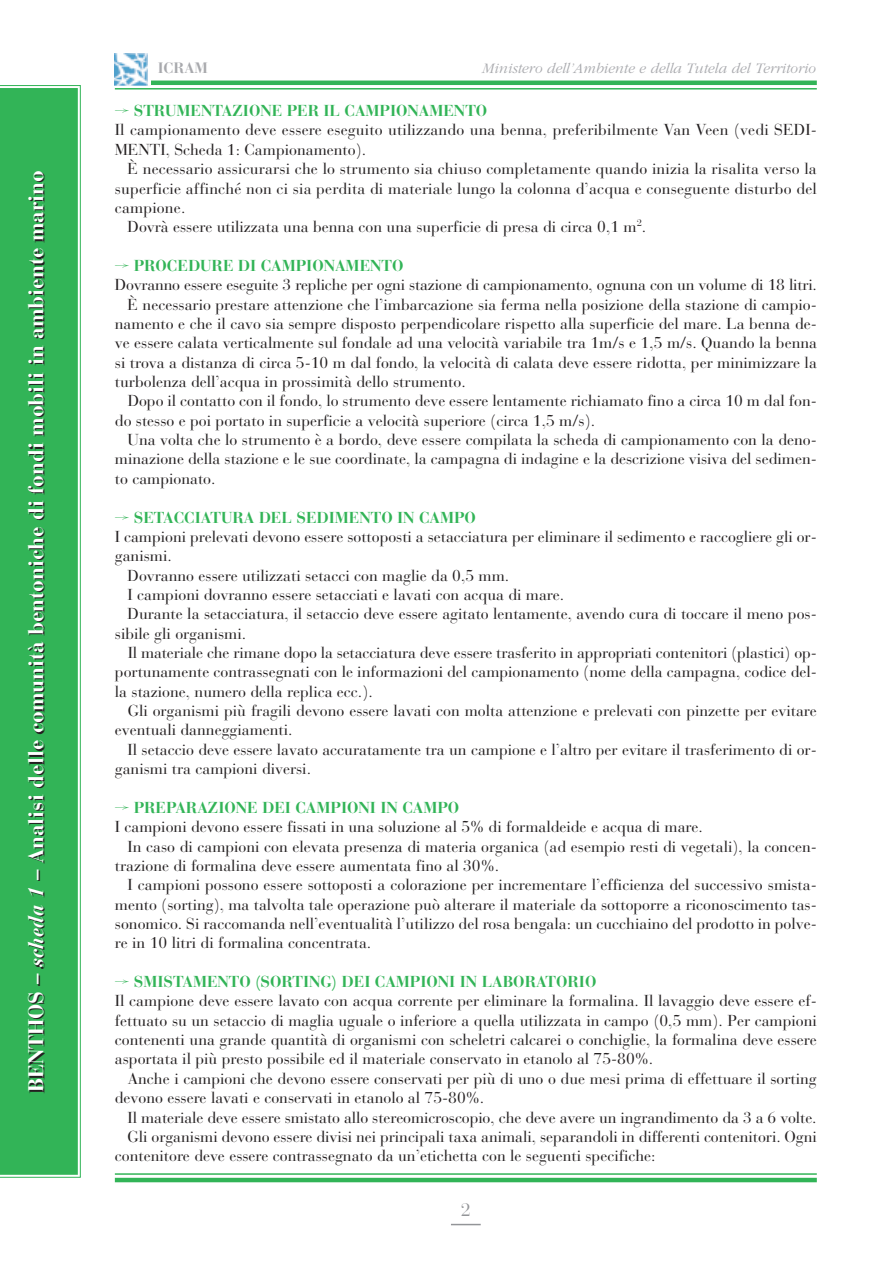
<style>
.page{position:relative;width:893px;height:1263px;background:#fff}
.page>*{position:absolute;margin:0;border:0;box-sizing:border-box;transform-origin:0 0}
.t1{font:700 21px "Bauer Bodoni";color:#fff}
.t2{font:18px "Bauer Bodoni";color:#939598}
.t3{font:15.75px/19.4px "Bauer Bodoni";color:#231f20}
.t4{font:700 15.75px "Bauer Bodoni";color:#32b457}
.t5{font:italic 300 15px "Garamond";color:#a8a9ad}
.t6{font:700 15px "Bauer Bodoni";color:#a8a9ad}
.s1{font-style:italic}
.s2{color:#32b457}
.s3{font-weight:700;color:#32b457}
</style>
<div class="page">
<svg style="left:451px;top:1224px;width:29px;height:1px"></svg>
<hr style="left:115px;top:1173px;width:701px;height:2px;background:#32b457">
<hr style="left:115px;top:1178px;width:701px;height:4px;background:#32b457">
<hr style="left:115px;top:81px;width:701px;height:4px;background:#32b457">
<hr style="left:115px;top:88px;width:701px;height:2px;background:#32b457">
<svg style="left:0;top:85px;width:81px;height:1093px"></svg>
<div style="left:0;top:88px;width:78px;height:1087px;background:#32b457"></div>
<div style="left:115px;top:47px;width:36px;height:38px;background:#fff"></div>
<img style="left:115px;top:53px;width:32px;height:32px">
<h1 class="t1" style="left:28px;top:1092px;width:924px;rotate:-90deg">BENTHOS – <span class="s1">scheda 1</span> – Analisi delle comunità bentoniche di fondi mobili in ambiente marino</h1>
<p class="t6" style="left:158px;top:62px;width:52px">ICRAM</p>
<p class="t5" style="left:481px;top:62px;width:335px">Ministero dell’Ambiente e della Tutela del Territorio</p>
<p class="t3" style="left:115px;top:103px;width:703px"><span class="s2">➛</span> <span class="s3">STRUMENTAZIONE PER IL CAMPIONAMENTO<br></span>Il campionamento deve essere eseguito utilizzando una benna, preferibilmente Van Veen (vedi SEDI-<br>MENTI, Scheda 1: Campionamento).</p>
<p class="t3" style="left:128px;top:161px;width:690px">È necessario assicurarsi che lo strumento sia chiuso completamente quando inizia la risalita verso la</p>
<p class="t3" style="left:115px;top:180px;width:703px">superficie affinché non ci sia perdita di materiale lungo la colonna d’acqua e conseguente disturbo del</p>
<p class="t3" style="left:115px;top:200px;width:72px">campione.</p>
<p class="t3" style="left:128px;top:219px;width:520px">Dovrà essere utilizzata una benna con una superficie di presa di circa 0,1 m<sup>2</sup>.</p>
<p class="t4" style="left:115px;top:259px;width:290px">➛ PROCEDURE DI CAMPIONAMENTO</p>
<p class="t3" style="left:115px;top:277px;width:703px">Dovranno essere eseguite 3 repliche per ogni stazione di campionamento, ognuna con un volume di 18 litri.</p>
<p class="t3" style="left:128px;top:296px;width:690px">È necessario prestare attenzione che l’imbarcazione sia ferma nella posizione della stazione di campio-</p>
<p class="t3" style="left:115px;top:316px;width:703px">namento e che il cavo sia sempre disposto perpendicolare rispetto alla superficie del mare. La benna de-</p>
<p class="t3" style="left:115px;top:335px;width:703px">ve essere calata verticalmente sul fondale ad una velocità variabile tra 1m/s e 1,5 m/s. Quando la benna</p>
<p class="t3" style="left:115px;top:354px;width:703px">si trova a distanza di circa 5-10 m dal fondo, la velocità di calata deve essere ridotta, per minimizzare la</p>
<p class="t3" style="left:115px;top:374px;width:352px">turbolenza dell’acqua in prossimità dello strumento.</p>
<p class="t3" style="left:128px;top:393px;width:690px">Dopo il contatto con il fondo, lo strumento deve essere lentamente richiamato fino a circa 10 m dal fon-</p>
<p class="t3" style="left:115px;top:412px;width:482px">do stesso e poi portato in superficie a velocità superiore (circa 1,5 m/s).</p>
<p class="t3" style="left:128px;top:432px;width:690px">Una volta che lo strumento è a bordo, deve essere compilata la scheda di campionamento con la deno-</p>
<p class="t3" style="left:115px;top:451px;width:703px">minazione della stazione e le sue coordinate, la campagna di indagine e la descrizione visiva del sedimen-</p>
<p class="t3" style="left:115px;top:470px;width:102px">to campionato.</p>
<p class="t4" style="left:115px;top:511px;width:362px">➛ SETACCIATURA DEL SEDIMENTO IN CAMPO</p>
<p class="t3" style="left:115px;top:529px;width:703px">I campioni prelevati devono essere sottoposti a setacciatura per eliminare il sedimento e raccogliere gli or-</p>
<p class="t3" style="left:115px;top:548px;width:58px">ganismi.</p>
<p class="t3" style="left:128px;top:567px;width:383px">Dovranno essere utilizzati setacci con maglie da 0,5 mm.</p>
<p class="t3" style="left:128px;top:587px;width:438px">I campioni dovranno essere setacciati e lavati con acqua di mare.</p>
<p class="t3" style="left:128px;top:606px;width:690px">Durante la setacciatura, il setaccio deve essere agitato lentamente, avendo cura di toccare il meno pos-</p>
<p class="t3" style="left:115px;top:625px;width:133px">sibile gli organismi.</p>
<p class="t3" style="left:128px;top:645px;width:690px">Il materiale che rimane dopo la setacciatura deve essere trasferito in appropriati contenitori (plastici) op-</p>
<p class="t3" style="left:115px;top:664px;width:703px">portunamente contrassegnati con le informazioni del campionamento (nome della campagna, codice del-</p>
<p class="t3" style="left:115px;top:683px;width:259px">la stazione, numero della replica ecc.).</p>
<p class="t3" style="left:128px;top:703px;width:690px">Gli organismi più fragili devono essere lavati con molta attenzione e prelevati con pinzette per evitare</p>
<p class="t3" style="left:115px;top:722px;width:179px">eventuali danneggiamenti.</p>
<p class="t3" style="left:128px;top:741px;width:690px">Il setaccio deve essere lavato accuratamente tra un campione e l’altro per evitare il trasferimento di or-</p>
<p class="t3" style="left:115px;top:761px;width:198px">ganismi tra campioni diversi.</p>
<p class="t4" style="left:115px;top:801px;width:346px">➛ PREPARAZIONE DEI CAMPIONI IN CAMPO</p>
<p class="t3" style="left:115px;top:819px;width:589px">I campioni devono essere fissati in una soluzione al 5% di formaldeide e acqua di mare.</p>
<p class="t3" style="left:128px;top:838px;width:690px">In caso di campioni con elevata presenza di materia organica (ad esempio resti di vegetali), la concen-</p>
<p class="t3" style="left:115px;top:858px;width:385px">trazione di formalina deve essere aumentata fino al 30%.</p>
<p class="t3" style="left:128px;top:877px;width:690px">I campioni possono essere sottoposti a colorazione per incrementare l’efficienza del successivo smista-</p>
<p class="t3" style="left:115px;top:896px;width:703px">mento (sorting), ma talvolta tale operazione può alterare il materiale da sottoporre a riconoscimento tas-</p>
<p class="t3" style="left:115px;top:916px;width:703px">sonomico. Si raccomanda nell’eventualità l’utilizzo del rosa bengala: un cucchiaino del prodotto in polve-</p>
<p class="t3" style="left:115px;top:935px;width:258px">re in 10 litri di formalina concentrata.</p>
<p class="t3" style="left:115px;top:974px;width:703px"><span class="s2">➛</span> <span class="s3">SMISTAMENTO (SORTING) DEI CAMPIONI IN LABORATORIO<br></span>Il campione deve essere lavato con acqua corrente per eliminare la formalina. Il lavaggio deve essere ef&shy;fettuato su un setaccio di maglia uguale o inferiore a quella utilizzata in campo (0,5 mm). Per campioni contenenti una grande quantità di organismi con scheletri calcarei o conchiglie, la formalina deve essere asportata il più presto possibile ed il materiale conservato in etanolo al 75-80%.</p>
<p class="t3" style="left:115px;top:1070px;width:703px;text-indent:13px">Anche i campioni che devono essere conservati per più di uno o due mesi prima di effettuare il sorting devono essere lavati e conservati in etanolo al 75-80%.</p>
<p class="t3" style="left:128px;top:1109px;width:690px">Il materiale deve essere smistato allo stereomicroscopio, che deve avere un ingrandimento da 3 a 6 volte.</p>
<p class="t3" style="left:128px;top:1129px;width:690px">Gli organismi devono essere divisi nei principali taxa animali, separandoli in differenti contenitori. Ogni</p>
<p class="t3" style="left:115px;top:1148px;width:542px">contenitore deve essere contrassegnato da un’etichetta con le seguenti specifiche:</p>
<p class="t2" style="left:461px;top:1203px;width:12px">2</p>
</div>
